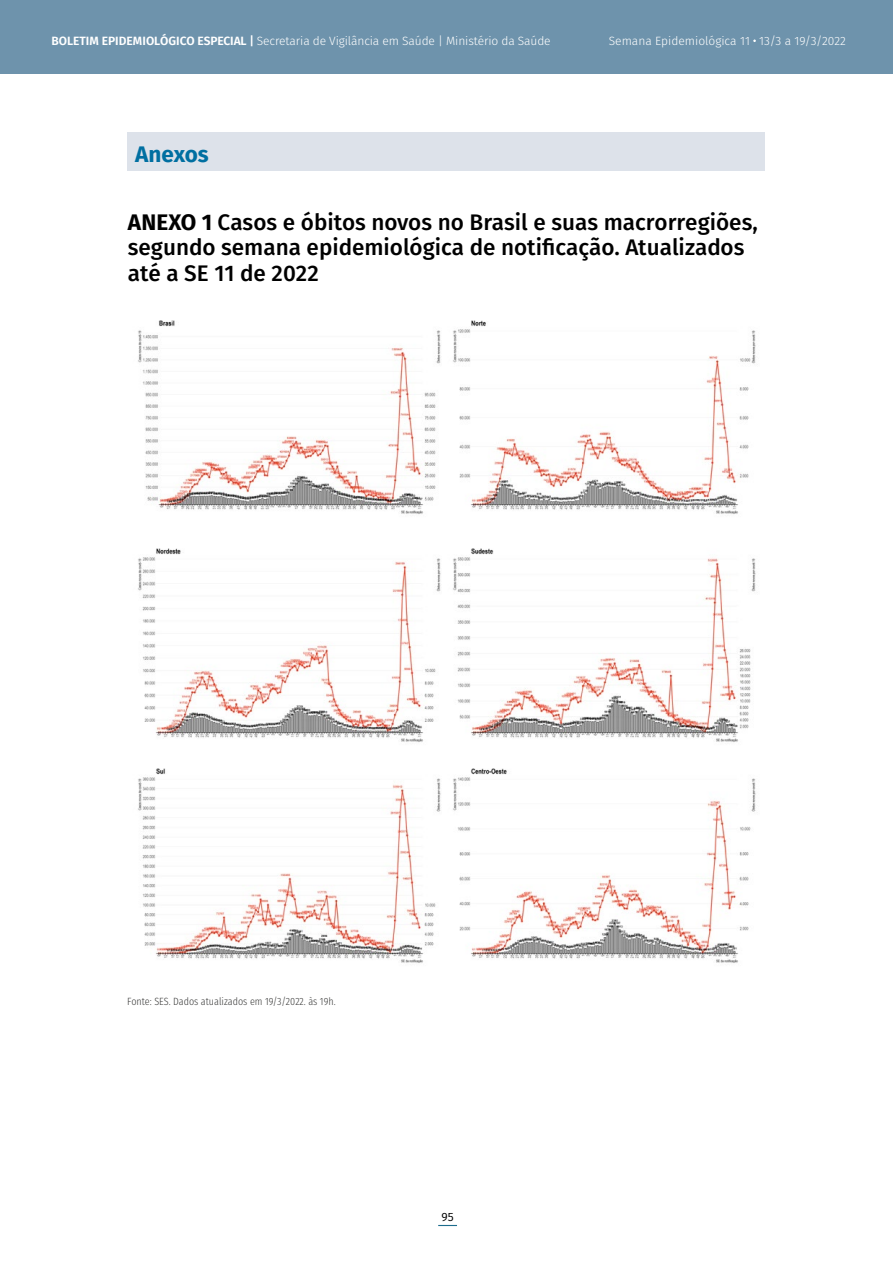
<style>
.page{position:relative;width:893px;height:1263px;background:#fff}
.page>*{position:absolute;margin:0;border:0;box-sizing:border-box;transform-origin:0 0}
.t1{font:500 22.5px/25.5px "Fira Sans";color:#000}
.t2{font:700 22.5px "Fira Sans";color:#006fa1}
.t3{font:300 12px "Fira Sans";letter-spacing:-.01em;color:#fff}
.t4{font:12px "Fira Sans";color:#000}
.t5{font:300 10.5px "Fira Sans Condensed";color:#3c3c3b}
.s1{font-weight:600}
.s2{font-weight:500}
.s3{font-weight:700}
</style>
<div class="page">
<div style="left:0;top:0;width:893px;height:74px;background:#6e93ac"></div>
<svg style="left:438px;top:1225px;width:19px;height:1px"></svg>
<img style="left:138px;top:320px;width:303px;height:194px">
<img style="left:138px;top:548px;width:303px;height:194px">
<img style="left:138px;top:768px;width:303px;height:195px">
<img style="left:453px;top:320px;width:303px;height:194px">
<img style="left:453px;top:548px;width:303px;height:194px">
<img style="left:453px;top:768px;width:303px;height:195px">
<div style="left:128px;top:132px;width:637px;height:39px;background:#dde2ea"></div>
<p class="t3" style="left:51px;top:33px;width:501px"><span class="s1">BOLETIM EPIDEMIOLÓGICO ESPECIAL</span> <span class="s2">|</span> Secretaria de Vigilância em Saúde | Ministério da Saúde</p>
<p class="t2" style="left:135px;top:138px;width:75px">Anexos</p>
<p class="t3" style="left:609px;top:32px;width:239px">Semana Epidemiológica 11 13/3 a 19/3/2022</p>
<p class="t1" style="left:128px;top:209px;width:631px"><span class="s3">ANEXO 1</span> Casos e óbitos novos no Brasil e suas macrorregiões, segundo semana epidemiológica de notificação. Atualizados até a SE 11 de 2022</p>
<p class="t5" style="left:127px;top:992px;width:210px">Fonte: SES. Dados atualizados em 19/3/2022. às 19h.</p>
<p class="t4" style="left:441px;top:1208px;width:14px">95</p>
</div>
